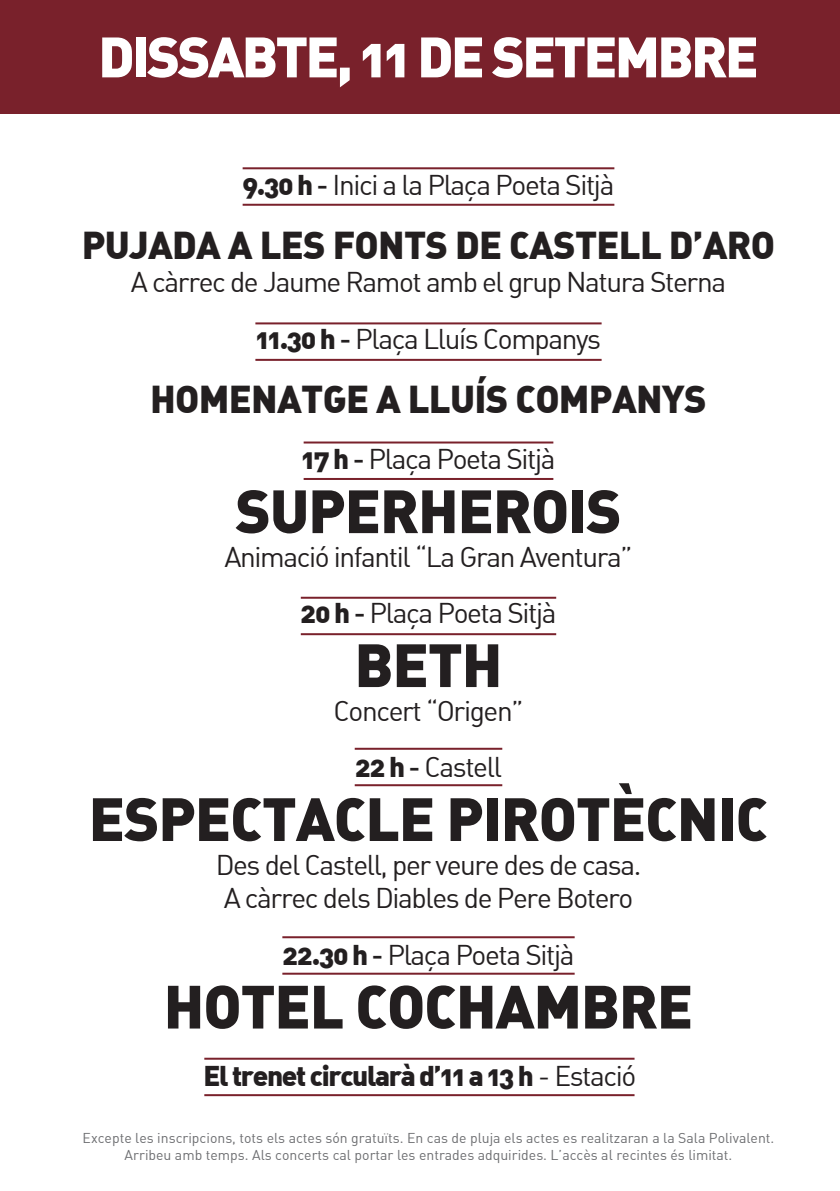
<style>
.page{position:relative;width:840px;height:1191px;background:#fff}
.page>*{position:absolute;margin:0;border:0;box-sizing:border-box;transform-origin:0 0}
.t1{font:900 60px "DIN Alternate";letter-spacing:-.02em;color:#231f20}
.t2{font:900 56px "DIN Alternate";letter-spacing:-.05em;color:#fff}
.t3{font:900 38px "DIN Alternate";letter-spacing:-.02em;color:#231f20}
.t4{font:28px/33.6px "DIN Alternate";letter-spacing:-.05em;color:#231f20}
.t5{font:900 28px "DIN Alternate";letter-spacing:-.05em;color:#231f20}
.t6{font:14px "DIN Alternate";color:#6c6d70}
.s1{font-weight:900}
.s2{font-family:"DIN";font-weight:500}
.s3{font-weight:400}
</style>
<div class="page">
<div style="left:0;top:0;width:839px;height:113px;background:#79212b"></div>
<hr style="left:242px;top:167px;width:372px;height:2px;background:#79212b">
<hr style="left:255px;top:322px;width:346px;height:2px;background:#79212b">
<hr style="left:303px;top:441px;width:250px;height:2px;background:#79212b">
<hr style="left:300px;top:597px;width:256px;height:2px;background:#79212b">
<hr style="left:354px;top:747px;width:148px;height:2px;background:#79212b">
<hr style="left:282px;top:936px;width:292px;height:2px;background:#79212b">
<hr style="left:242px;top:204px;width:372px;height:2px;background:#79212b">
<hr style="left:255px;top:359px;width:346px;height:2px;background:#79212b">
<hr style="left:303px;top:478px;width:250px;height:2px;background:#79212b">
<hr style="left:300px;top:633px;width:256px;height:2px;background:#79212b">
<hr style="left:354px;top:784px;width:148px;height:2px;background:#79212b">
<hr style="left:282px;top:972px;width:292px;height:2px;background:#79212b">
<hr style="left:204px;top:1057px;width:430px;height:2px;background:#79212b">
<hr style="left:204px;top:1094px;width:430px;height:2px;background:#79212b">
<p class="t2" style="left:98px;top:20px;width:661px">DISSABTE, 11 DE SETEMBRE</p>
<p class="t4" style="left:242px;top:167px;width:373px"><span class="s1">9.30 h</span> <span class="s2">-</span> Inici a la Plaça Poeta Sitjà</p>
<p class="t3" style="left:82px;top:220px;width:694px">PUJADA A LES FONTS DE CASTELL D’ARO</p>
<p class="t4" style="left:131px;top:265px;width:596px">A càrrec de Jaume Ramot amb el grup Natura Sterna</p>
<p class="t4" style="left:256px;top:321px;width:346px"><span class="s1">11.30 h</span> <span class="s2">-</span> Plaça Lluís Companys</p>
<p class="t3" style="left:150px;top:373px;width:557px">HOMENATGE A LLUÍS COMPANYS</p>
<p class="t4" style="left:301px;top:441px;width:255px"><span class="s1">17 h</span> <span class="s2">-</span> Plaça Poeta Sitjà</p>
<p class="t1" style="left:235px;top:471px;width:387px">SUPERHEROIS</p>
<p class="t4" style="left:224px;top:539px;width:409px">Animació infantil “La Gran Aventura”</p>
<p class="t4" style="left:300px;top:595px;width:257px"><span class="s1">20 h</span> <span class="s2">-</span> Plaça Poeta Sitjà</p>
<p class="t1" style="left:354px;top:625px;width:149px">BETH</p>
<p class="t4" style="left:333px;top:693px;width:191px">Concert “Origen”</p>
<p class="t4" style="left:355px;top:749px;width:148px"><span class="s1">22 h</span> <span class="s2">-</span> Castell</p>
<p class="t1" style="left:89px;top:779px;width:681px">ESPECTACLE PIROTÈCNIC</p>
<p class="t4" style="left:215px;top:847px;width:427px">Des del Castell, per veure des de casa.<br>A càrrec dels Diables de Pere Botero</p>
<p class="t4" style="left:282px;top:937px;width:293px"><span class="s1">22.30 h</span> <span class="s2">-</span> Plaça Poeta Sitjà</p>
<p class="t1" style="left:163px;top:966px;width:531px">HOTEL COCHAMBRE</p>
<p class="t5" style="left:203px;top:1057px;width:434px">El trenet circularà d’11 a 13 h <span class="s3">- Estació</span></p>
<p class="t6" style="left:83px;top:1129px;width:692px">Excepte les inscripcions, tots els actes són gratuïts. En cas de pluja els actes es realitzaran a la Sala Polivalent.</p>
<p class="t6" style="left:125px;top:1146px;width:609px">Arribeu amb temps. Als concerts cal portar les entrades adquirides. L’accès al recintes és limitat.</p>
</div>
